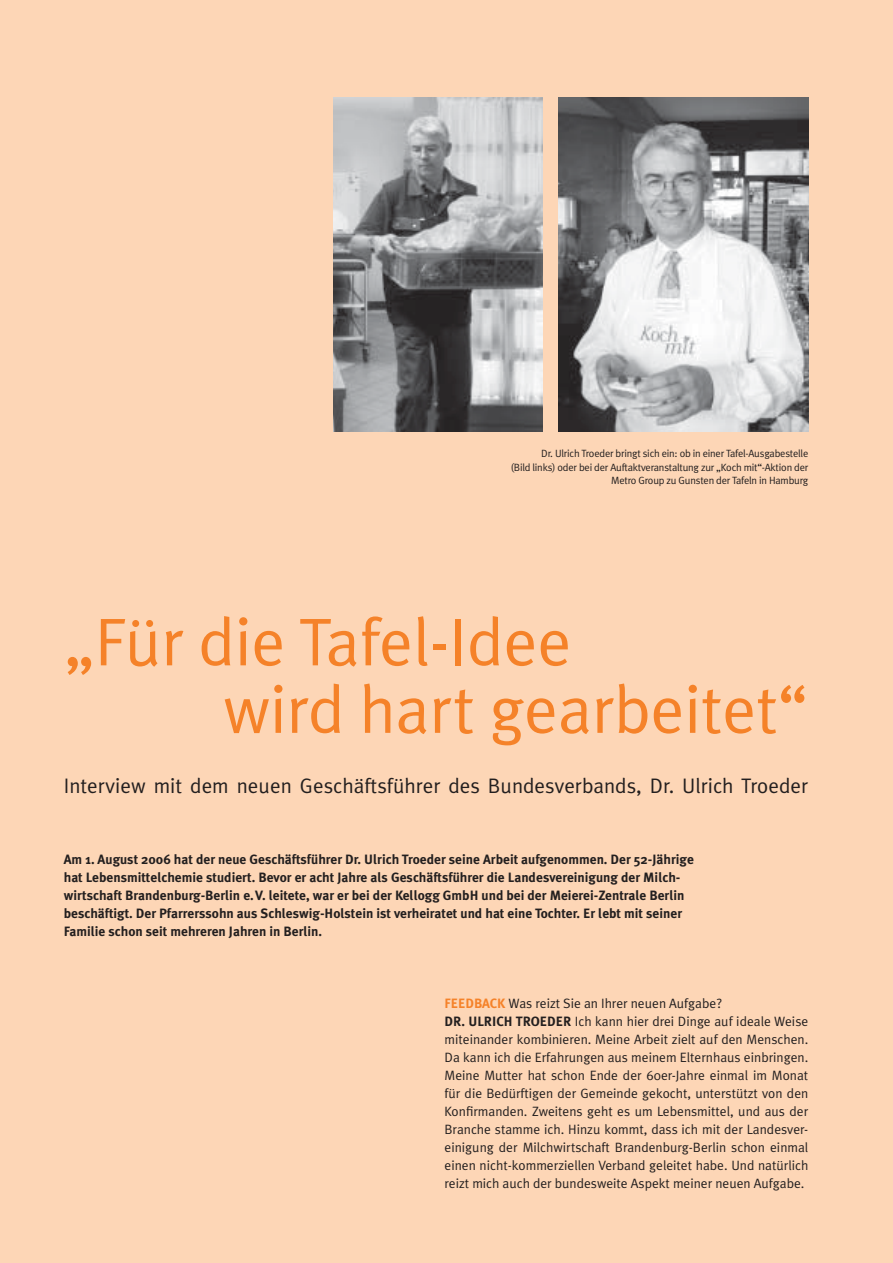
<style>
.page{position:relative;width:893px;height:1263px;background:#fff}
.page>*{position:absolute;margin:0;border:0;box-sizing:border-box;transform-origin:0 0}
.t1{font:67.5px/67.5px "Meta Plus Normal";letter-spacing:-.005em;color:#f58229}
.t2{font:21px "Meta Plus Normal";color:#231f1f}
.t3{font:13.5px/18px "Meta Plus Normal";color:#231f1f}
.t4{font:700 13.5px/18px "Meta Plus";color:#231f1f}
.t5{font:10.5px/13.5px "Meta Plus Normal";letter-spacing:-.02em;color:#231f1f;text-align:right}
.s1{font-family:"Meta Plus";font-weight:700;color:#f58229}
.s2{font-family:"Meta Plus";font-weight:700}
</style>
<div class="page">
<div style="left:0;top:0;width:892px;height:1263px;background:#fdd6b6"></div>
<img style="left:558px;top:98px;width:250px;height:334px">
<img style="left:333px;top:98px;width:209px;height:334px">
<p class="t5" style="left:511px;top:448px;width:299px">Dr. Ulrich Troeder bringt sich ein: ob in einer Tafel-Ausgabestelle<br>(Bild links) oder bei der Auftaktveranstaltung zur „Koch mit“-Aktion der<br>Metro Group zu Gunsten der Tafeln in Hamburg</p>
<h1 class="t1" style="left:223px;top:613px;width:586px;text-indent:-159px">„Für die Tafel-Idee<br>wird hart gearbeitet“</h1>
<h2 class="t2" style="left:64px;top:778px;width:746px">Interview mit dem neuen Geschäftsführer des Bundesverbands, Dr. Ulrich Troeder</h2>
<p class="t4" style="left:64px;top:851px;width:631px">Am 1. August 2006 hat der neue Geschäftsführer Dr. Ulrich Troeder seine Arbeit aufgenommen. Der 52-Jährige hat Lebensmittelchemie studiert. Bevor er acht Jahre als Geschäftsführer die Landes vereinigung der Milch - wirtschaft Brandenburg-Berlin e. V. leitete, war er bei der Kellogg GmbH und bei der Meierei-Zentrale Berlin beschäftigt. Der Pfarrerssohn aus Schleswig-Holstein ist verheiratet und hat eine Tochter. Er lebt mit seiner Familie schon seit mehreren Jahren in Berlin.</p>
<p class="t3" style="left:444px;top:996px;width:365px"><span class="s1">FEEDBACK</span> Was reizt Sie an Ihrer neuen Aufgabe?<br><span class="s2">DR. ULRICH TROEDER</span> Ich kann hier drei Dinge auf ideale Weise miteinander kombinieren. Meine Arbeit zielt auf den Menschen.<br>Da kann ich die Erfahrungen aus meinem Elternhaus einbringen.<br>Meine Mutter hat schon Ende der 60er-Jahre einmal im Monat für die Bedürftigen der Gemeinde gekocht, unterstützt von den Konfirmanden. Zweitens geht es um Lebensmittel, und aus der Branche stamme ich. Hinzu kommt, dass ich mit der Landesver&shy;einigung der Milchwirtschaft Brandenburg-Berlin schon einmal einen nicht-kommerziellen Verband geleitet habe. Und natürlich reizt mich auch der bundesweite Aspekt meiner neuen Aufgabe.</p>
</div>
